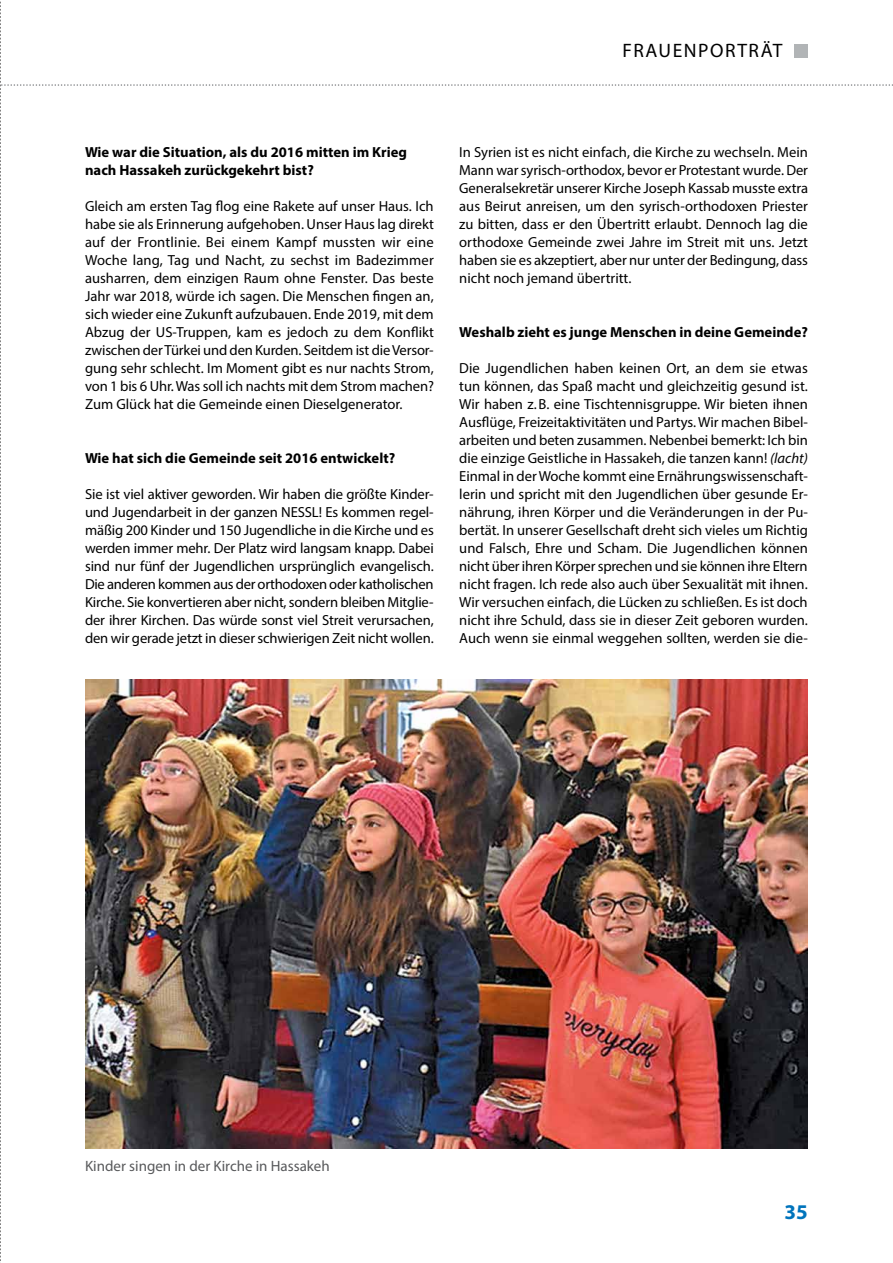
<style>
.page{position:relative;width:893px;height:1263px;background:#fff}
.page>*{position:absolute;margin:0;border:0;box-sizing:border-box;transform-origin:0 0}
.t1{font:700 21px "Myriad Pro";color:#0074bc}
.t2{font:19.5px "Myriad Pro";color:#000}
.t3{font:15px "Myriad Pro";color:#58595b}
.t4{font:14.7px/18px "Myriad Pro";color:#000;text-align:justify}
.t5{font:700 14.7px/18px "Myriad Pro";color:#000}
.s1{font-style:italic}
</style>
<div class="page">
<img style="left:0;top:1px;width:893px;height:1262px">
<div style="left:795px;top:44px;width:13px;height:13px;background:#b1b4b6"></div>
<h2 class="t2" style="left:622px;top:39px;width:63px">Frauenporträt</h2>
<p class="t5" style="left:85px;top:143px;width:323px">Wie war die Situation, als du 2016 mitten im Krieg nach Hassakeh zurückgekehrt bist?</p>
<p class="t4" style="left:85px;top:197px;width:350px">Gleich am ersten Tag flog eine Rakete auf unser Haus. Ich habe sie als Erinnerung aufgehoben. Unser Haus lag direkt auf der Frontlinie. Bei einem Kampf mussten wir eine Woche lang, Tag und Nacht, zu sechst im Badezimmer ausharren, dem einzigen Raum ohne Fenster. Das beste Jahr war 2018, würde ich sagen. Die Menschen fingen an, sich wieder eine Zukunft aufzubauen. Ende 2019, mit dem Abzug der US-Truppen, kam es jedoch zu dem Konflikt zwischen der Türkei und den Kurden. Seitdem ist die Versor&shy;gung sehr schlecht. I m Moment gibt es nur nachts Strom, von 1 bis 6 Uhr. Was soll ich nachts mit dem Strom machen?<br>Zum Glück hat die Gemeinde einen Dieselgenerator.</p>
<p class="t5" style="left:85px;top:449px;width:312px">Wie hat sich die Gemeinde seit 2016 entwickelt?</p>
<p class="t4" style="left:85px;top:485px;width:350px">Sie ist viel aktiver geworden. Wir haben die größte Kinder&shy;und Jugendarbeit in der ganzen NESSL! Es kommen regel&shy;mäßig 200 Kinder und 150 Jugendliche in die Kirche und es werden immer mehr. Der Platz wird langsam knapp. Dabei sind nur fünf der Jugendlichen ursprünglich evangelisch.<br>Die anderen kommen aus der orthodoxen oder katholischen Kirche. Sie konvertieren aber nicht, sondern bleiben Mitglie&shy;der ihrer Kirchen. Das würde sonst viel Streit verursachen, den wir gerade jetzt in dieser schwierigen Zeit nicht wollen.</p>
<p class="t4" style="left:459px;top:143px;width:350px">I n Syrien ist es nicht einfach, die Kirche zu wechseln. Mein Mann war syrisch-orthodox, bevor er Protestant wurde. Der Generalsekretär unserer Kirche Joseph Kassab musste extra aus Beirut anreisen, um den syrisch-orthodoxen Priester zu bitten, dass er den Übertritt erlaubt. Dennoch lag die orthodoxe Gemeinde zwei Jahre im Streit mit uns. Jetzt haben sie es akzeptiert, aber nur unter der Bedingung, dass nicht noch jemand übertritt.</p>
<p class="t5" style="left:459px;top:323px;width:350px">Weshalb zieht es junge Menschen in deine Gemeinde?</p>
<p class="t4" style="left:459px;top:359px;width:350px">Die Jugendlichen haben keinen Ort, an dem sie etwas tun können, das Spaß macht und gleichzeitig gesund ist.<br>Wir haben z.B. eine Tischtennisgruppe. Wir bieten ihnen Ausflüge, Freizeitaktivitäten und Partys. Wir machen Bibel&shy;arbeiten und beten zusammen. Nebenbei bemerkt: Ich bin die einzige Geistliche in Hassakeh, die tanzen kann! <span class="s1">(lacht)<br></span>Einmal in der Woche kommt eine Ernährungswissenschaft&shy;lerin und spricht mit den Jugendlichen über gesunde Er&shy;nährung, ihren Körper und die Veränderungen in der Pu&shy;bertät. I n unserer Gesellschaft dreht sich vieles um Richtig und Falsch, Ehre und Scham. Die Jugendlichen können nicht über ihren Körper sprechen und sie können ihre Eltern nicht fragen. Ich rede also auch über Sexualität mit ihnen.<br>Wir versuchen einfach, die Lücken zu schließen. Es ist doch nicht ihre Schuld, dass sie in dieser Zeit geboren wurden.<br>Auch wenn sie einmal weggehen sollten, werden sie die-</p>
<p class="t3" style="left:85px;top:1156px;width:246px">Kinder singen in der Kirche in Hassakeh</p>
<h1 class="t1" style="left:785px;top:1198px;width:25px">35</h1>
</div>
